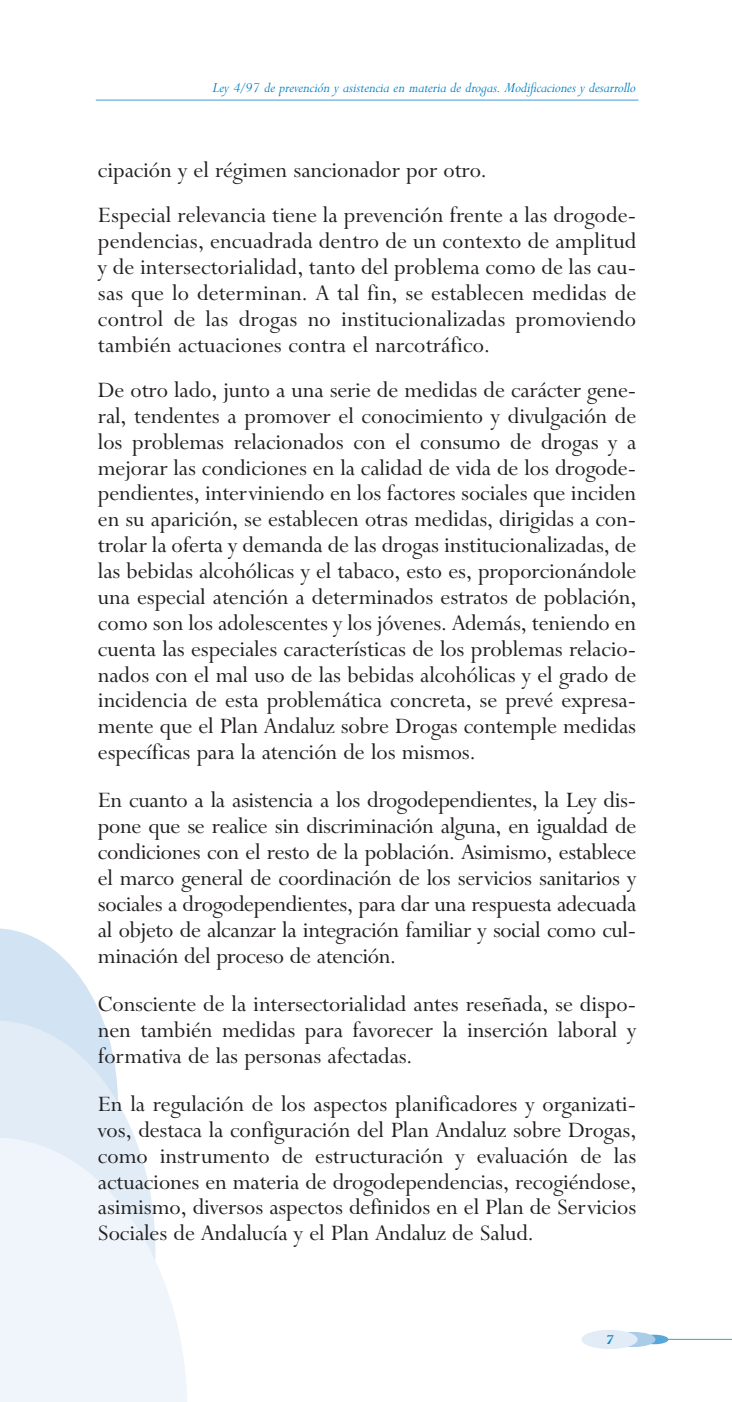
<style>
.page{position:relative;width:732px;height:1402px;background:#fff}
.page>*{position:absolute;margin:0;border:0;box-sizing:border-box;transform-origin:0 0}
.t1{font:24.75px/25.9px "Lapidary 333 BT";color:#231f20;text-align:justify}
.t2{font:italic 15.75px "Lapidary 333 BT";color:#0082c5}
.t3{font:italic 700 15.75px "Lapidary 333 BT";color:#0082c5}
</style>
<div class="page">
<svg style="left:0;top:928px;width:103px;height:92px;fill:#d2e4f3"></svg>
<svg style="left:0;top:1020px;width:134px;height:116px;background:#e2edf6"></svg>
<svg style="left:0;top:1136px;width:187px;height:266px;fill:#eff5fa"></svg>
<hr style="left:597px;top:1339px;width:134px;height:1px;background:#59a6d8">
<svg style="left:640px;top:1334px;width:28px;height:10px"></svg>
<div style="left:610px;top:1332px;width:45px;height:15px;background:#aacce9;border-radius:50%"></div>
<div style="left:581px;top:1330px;width:56px;height:19px;background:#e1ecf6;border-radius:50%"></div>
<hr style="left:96px;top:100px;width:542px;height:1px;background:#59a6d8">
<p class="t2" style="left:213px;top:77px;width:424px">Ley 4/97 de prevención y asistencia en materia de drogas. Modificaciones y desarrollo</p>
<p class="t1" style="left:98px;top:146px;width:539px;line-height:45px">cipación y el régimen sancionador por otro.<br>Especial relevancia tiene la prevención frente a las drogode-</p>
<p class="t1" style="left:98px;top:227px;width:539px">pendencias, encuadrada dentro de un contexto de amplitud y de intersectorialidad, tanto del problema como de las cau&shy;sas que lo determinan. A tal fin, se establecen medidas de control de las drogas no institucionalizadas promoviendo también actuaciones contra el narcotráfico.</p>
<p class="t1" style="left:98px;top:375px;width:539px">De otro lado, junto a una serie de medidas de carácter gene&shy;ral, tendentes a promover el conocimiento y divulgación de los problemas relacionados con el consumo de drogas y a mejorar las condiciones en la calidad de vida de los drogode&shy;pendientes, interviniendo en los factores sociales que inciden en su aparición, se establecen otras medidas, dirigidas a con&shy;trolar la oferta y demanda de las drogas institucionalizadas, de las bebidas alcohólicas y el tabaco, esto es, proporcionándole una especial atención a determinados estratos de población, como son los adolescentes y los jóvenes. Además, teniendo en cuenta las especiales características de los problemas relacio&shy;nados con el mal uso de las bebidas alcohólicas y el grado de incidencia de esta problemática concreta, se prevé expresa&shy;mente que el Plan Andaluz sobre Drogas contemple medidas específicas para la atención de los mismos.</p>
<p class="t1" style="left:98px;top:786px;width:539px">En cuanto a la asistencia a los drogodependientes, la Ley dis&shy;pone que se realice sin discriminación alguna, en igualdad de condiciones con el resto de la población. Asimismo, establece el marco general de coordinación de los servicios sanitarios y sociales a drogodependientes, para dar una respuesta adecuada al objeto de alcanzar la integración familiar y social como cul&shy;minación del proceso de atención.</p>
<p class="t1" style="left:98px;top:989px;width:539px">Consciente de la intersectorialidad antes reseñada, se dispo&shy;nen también medidas para favorecer la inserción laboral y formativa de las personas afectadas.</p>
<p class="t1" style="left:98px;top:1089px;width:539px">En la regulación de los aspectos planificadores y organizati&shy;vos, destaca la configuración del Plan Andaluz sobre Drogas, como instrumento de estructuración y evaluación de las actuaciones en materia de drogodependencias, recogiéndose, asimismo, diversos aspectos definidos en el Plan de Servicios Sociales de Andalucía y el Plan Andaluz de Salud.</p>
<p class="t3" style="left:606px;top:1329px;width:9px">7</p>
</div>
